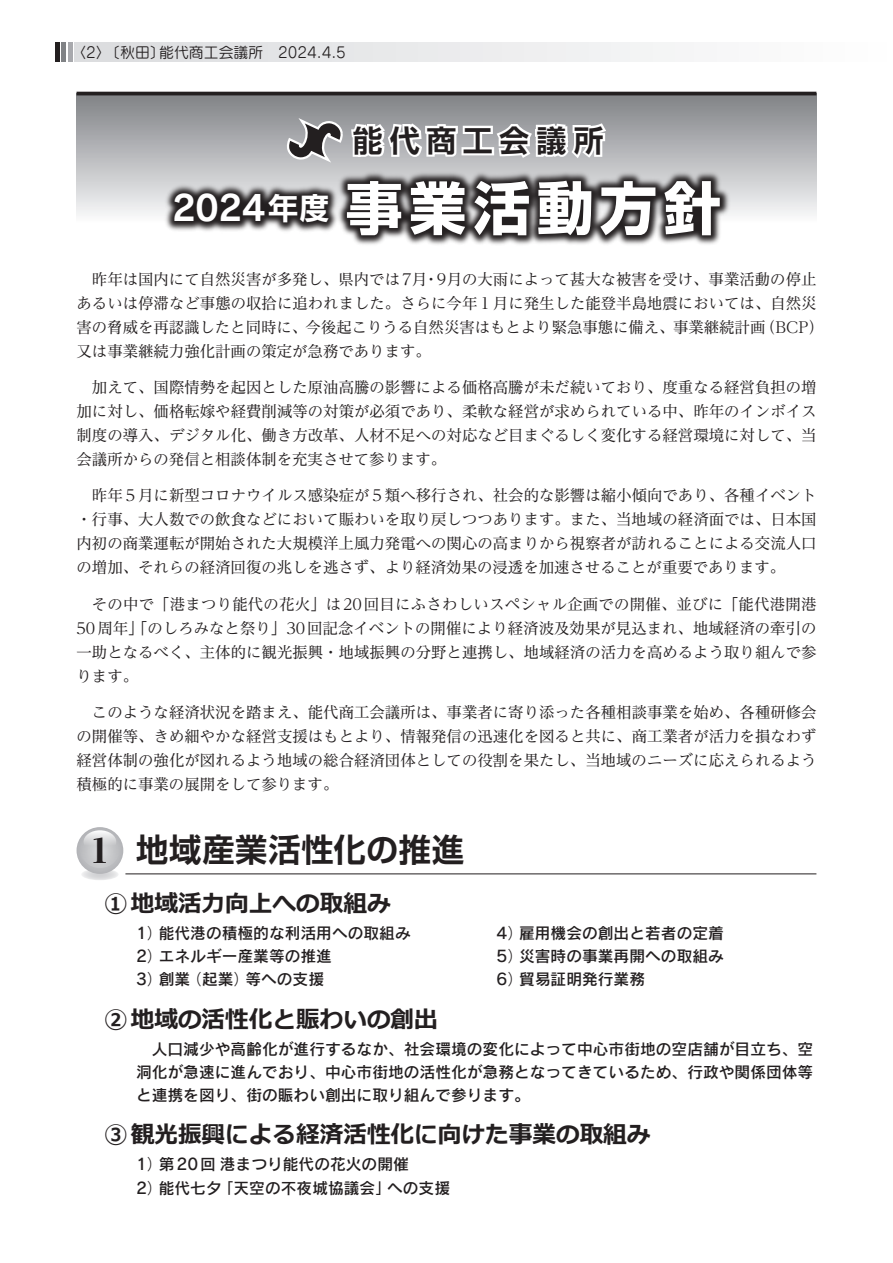
<style>
.page{position:relative;width:893px;height:1263px;background:#fff}
.page>*{position:absolute;margin:0;border:0;box-sizing:border-box;transform-origin:0 0}
.t1{font:700 57px "Shin Go Pr 6";letter-spacing:.115em;color:#fff}
.t2{font:700 32.25px "Shin Go Pr 6 De";letter-spacing:.02em;color:#231f20}
.t3{font:800 expanded 32.25px "Reim Pr 6";color:#231f20}
.t4{font:700 30px "Shin Go Pr 6 De";letter-spacing:.225em;color:#231f20}
.t5{font:700 23.7px "Meiryo";color:#231f20}
.t6{font:15.75px/23.2px "Rodin Pro DB";color:#231f20;text-align:justify}
.t7{font:15.3px/24px "Reim Pr 6";color:#231f20;text-align:justify}
.t8{font:14.85px "Seurat Pro M";color:#231f20}
.s1{font-family:"Rodin Pro M"}
</style>
<div class="page">
<div style="left:74px;top:43px;width:819px;height:19px;background:linear-gradient(to right,#dbdcde,#fefefe)"></div>
<div style="left:55px;top:43px;width:5px;height:19px;background:#231f20"></div>
<hr style="left:62px;top:43px;width:4px;height:19px;background:#808285">
<hr style="left:68px;top:43px;width:4px;height:19px;background:#a8a9ad">
<svg style="left:81px;top:868px;width:38px;height:12px"></svg>
<div style="left:77px;top:827px;width:46px;height:47px;background:#b8b9bc;border-radius:23px"></div>
<svg style="left:79px;top:827px;width:41px;height:41px"></svg>
<svg style="left:84px;top:830px;width:32px;height:24px"></svg>
<div style="left:77px;top:94px;width:739px;height:129px;background:#8a8c8f"></div>
<img style="left:76px;top:117px;width:741px;height:128px">
<hr style="left:77px;top:92px;width:739px;height:3px;background:#231f20">
<svg style="left:288px;top:116px;width:321px;height:52px;background:#c6c7c9"></svg>
<hr style="left:125px;top:873px;width:691px;height:1px;background:#231f20">
<p class="t8" style="left:71px;top:43px;width:276px">〈2〉〔秋田〕能代商工会議所　2024.4.5</p>
<h3 class="t4" style="left:353px;top:116px;width:252px">能代商工会議所</h3>
<h1 class="t1" style="left:172px;top:163px;width:551px"><sup>2024</sup><sup>年度</sup>事業活動方針</h1>
<p class="t7" style="left:77px;top:267px;width:749px;text-align:left">　昨年は国内にて自然災害が多発し、県内では7月・9月の大雨によって甚大な被害を受け、事業活動の停止あるいは停滞など事態の収拾に追われました。さらに今年１月に発生した能登半島地震においては、自然災害の脅威を再認識したと同時に、今後起こりうる自然災害はもとより緊急事態に備え、事業継続計画（BCP）又は事業継続力強化計画の策定が急務であります。</p>
<p class="t7" style="left:77px;top:375px;width:742px">　加えて、国際情勢を起因とした原油高騰の影響による価格高騰が未だ続いており、度重なる経営負担の増加に対し、価格転嫁や経費削減等の対策が必須であり、柔軟な経営が求められている中、昨年のインボイス制度の導入、デジタル化、働き方改革、人材不足への対応など目まぐるしく変化する経営環境に対して、当会議所からの発信と相談体制を充実させて参ります。</p>
<p class="t7" style="left:77px;top:483px;width:742px">　昨年５月に新型コロナウイルス感染症が５類へ移行され、社会的な影響は縮小傾向であり、各種イベント・行事、大人数での飲食などにおいて賑わいを取り戻しつつあります。また、当地域の経済面では、日本国内初の商業運転が開始された大規模洋上風力発電への関心の高まりから視察者が訪れることによる交流人口の増加、それらの経済回復の兆しを逃さず、より経済効果の浸透を加速させることが重要であります。</p>
<p class="t7" style="left:77px;top:592px;width:742px">　その中で「港まつり能代の花火」は20回目にふさわしいスペシャル企画での開催、並びに「能代港開港50周年」「のしろみなと祭り」30回記念イベントの開催により経済波及効果が見込まれ、地域経済の牽引の一助となるべく、主体的に観光振興・地域振興の分野と連携し、地域経済の活力を高めるよう取り組んで参ります。</p>
<p class="t7" style="left:77px;top:700px;width:742px">　このような経済状況を踏まえ、能代商工会議所は、事業者に寄り添った各種相談事業を始め、各種研修会の開催等、きめ細やかな経営支援はもとより、情報発信の迅速化を図ると共に、商工業者が活力を損なわず経営体制の強化が図れるよう地域の総合経済団体としての役割を果たし、当地域のニーズに応えられるよう積極的に事業の展開をして参ります。</p>
<h2 class="t2" style="left:136px;top:823px;width:329px">地域産業活性化の推進</h2>
<h3 class="t5" style="left:104px;top:886px;width:288px">①地域活力向上への取組み</h3>
<h2 class="t3" style="left:90px;top:823px;width:22px">1</h2>
<p class="t6" style="left:136px;top:920px;width:276px">1<span class="s1">）</span>能代港の積極的な利活用への取組み</p>
<p class="t6" style="left:496px;top:920px;width:229px">4<span class="s1">）</span>雇用機会の創出と若者の定着</p>
<p class="t6" style="left:136px;top:944px;width:197px">2<span class="s1">）</span>エネルギー産業等の推進</p>
<p class="t6" style="left:496px;top:944px;width:229px">5<span class="s1">）</span>災害時の事業再開への取組み</p>
<p class="t6" style="left:136px;top:967px;width:190px">3<span class="s1">）</span>創業<span class="s1">（</span>起業<span class="s1">）</span>等への支援</p>
<p class="t6" style="left:496px;top:967px;width:150px">6<span class="s1">）</span>貿易証明発行業務</p>
<h3 class="t5" style="left:104px;top:1002px;width:335px">②地域の活性化と賑わいの創出</h3>
<p class="t6" style="left:136px;top:1036px;width:679px">　人口減少や高齢化が進行するなか、社会環境の変化によって中心市街地の空店舗が目立ち、空洞化が急速に進んでおり、中心市街地の活性化が急務となってきているため、行政や関係団体等と連携を図り、街の賑わい創出に取り組んで参ります。</p>
<h3 class="t5" style="left:104px;top:1118px;width:548px">③観光振興による経済活性化に向けた事業の取組み</h3>
<p class="t6" style="left:136px;top:1152px;width:316px">1<span class="s1">）</span>第20回港まつり能代の花火の開催<br>2<span class="s1">）</span>能代七夕「天空の不夜城協議会」への支援</p>
</div>
